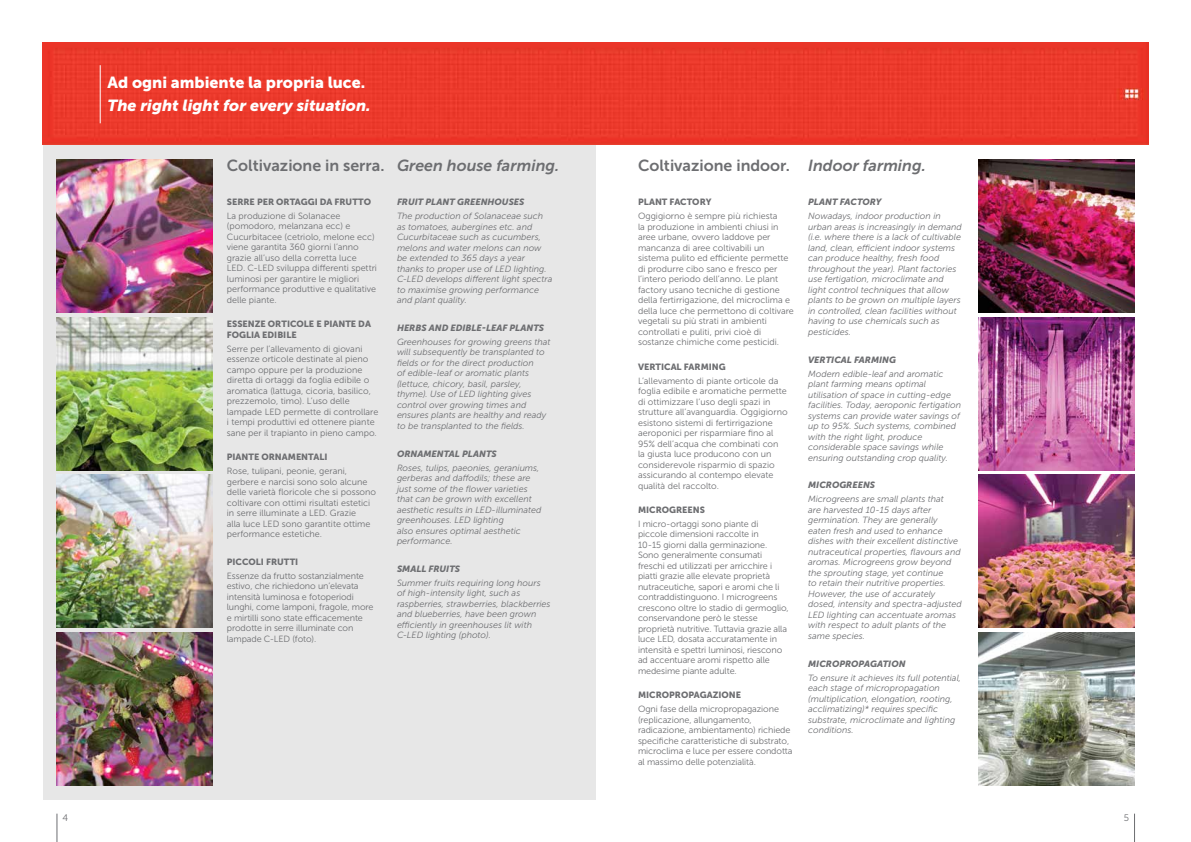
<style>
.page{position:relative;width:1191px;height:842px;background:#fff}
.page>*{position:absolute;margin:0;border:0;box-sizing:border-box;transform-origin:0 0}
.t1{font:16px "Museo Sans 700";color:#6d6e71}
.t2{font:italic 16px "Museo Sans 900";color:#fff}
.t3{font:16px "Museo Sans 900";color:#fff}
.t4{font:9.5px "Museo Sans 300";color:#6d6e71}
.t5{font:9px/10.5px "Museo Sans 300";color:#6d6e71}
.t6{font:italic 9px/10.5px "Museo Sans 300";color:#6d6e71}
.t7{font:9px/10.5px "Museo Sans 900";color:#6d6e71}
.t8{font:italic 9px "Museo Sans 900";color:#6d6e71}
.s1{font-style:italic}
</style>
<div class="page">
<div style="left:43px;top:142px;width:552px;height:657px;background:#e7e7e7"></div>
<img style="left:57px;top:159px;width:156px;height:154px">
<img style="left:978px;top:159px;width:156px;height:154px">
<img style="left:978px;top:317px;width:156px;height:153px">
<img style="left:978px;top:475px;width:156px;height:153px">
<img style="left:57px;top:317px;width:156px;height:153px">
<img style="left:57px;top:475px;width:156px;height:153px">
<img style="left:57px;top:632px;width:156px;height:153px">
<img style="left:978px;top:632px;width:156px;height:153px">
<div style="left:43px;top:43px;width:1105px;height:102px;background:#eb392b"></div>
<hr style="left:100px;top:65px;width:1px;height:58px;background:#fff">
<svg style="left:57px;top:814px;width:1px;height:28px"></svg>
<svg style="left:1134px;top:814px;width:1px;height:28px"></svg>
<h1 class="t3" style="left:108px;top:73px;width:259px">Ad ogni ambiente la propria luce.</h1>
<h1 class="t2" style="left:108px;top:96px;width:265px">The right light for every situation.</h1>
<h1 class="t1" style="left:227px;top:157px;width:334px">Coltivazione in serra. <span class="s1">Green house farming.</span></h1>
<h1 class="t1" style="left:638px;top:157px;width:289px">Coltivazione indoor. <span class="s1">Indoor farming.</span></h1>
<p class="t7" style="left:227px;top:196px;width:146px">SERRE PER ORTAGGI DA FRUTTO</p>
<p class="t5" style="left:227px;top:211px;width:152px">La produzione di Solanacee (pomodoro, melanzana ecc) e<br>Cucurbitacee (cetriolo, melone ecc) viene garantita 360 giorni l’anno grazie all’uso della corretta luce<br>LED. C-LED sviluppa differenti spettri luminosi per garantire le migliori performance produttive e qualitative delle piante.</p>
<p class="t7" style="left:227px;top:319px;width:146px">ESSENZE ORTICOLE E PIANTE DA<br>FOGLIA EDIBILE</p>
<p class="t5" style="left:227px;top:343px;width:153px">Serre per l’allevamento di giovani essenze orticole destinate al pieno campo oppure per la produzione diretta di ortaggi da foglia edibile o aromatica (lattuga, cicoria, basilico, prezzemolo, timo). L’uso delle lampade LED permette di controllare i tempi produttivi ed ottenere piante sane per il trapianto in pieno campo.</p>
<p class="t7" style="left:227px;top:452px;width:102px">PIANTE ORNAMENTALI</p>
<p class="t5" style="left:227px;top:466px;width:151px">Rose, tulipani, peonie, gerani, gerbere e narcisi sono solo alcune delle varietà floricole che si possono coltivare con ottimi risultati estetici in serre illuminate a LED. Grazie<br>alla luce LED sono garantite ottime performance estetiche.</p>
<p class="t7" style="left:227px;top:556px;width:73px">PICCOLI FRUTTI</p>
<p class="t5" style="left:227px;top:570px;width:148px">Essenze da frutto sostanzialmente estivo, che richiedono un’elevata intensità luminosa e fotoperiodi lunghi, come lamponi, fragole, more e mirtilli sono state efficacemente prodotte in serre illuminate con lampade C-LED (foto).</p>
<p class="t8" style="left:397px;top:197px;width:129px">FRUIT PLANT GREENHOUSES</p>
<p class="t6" style="left:397px;top:211px;width:157px">The production of Solanaceae such as tomatoes, aubergines etc. and<br>Cucurbitaceae such as cucumbers, melons and water melons can now be extended to 365 days a year thanks to proper use of LED lighting.<br>C-LED develops different light spectra to maximise growing performance and plant quality.</p>
<p class="t8" style="left:397px;top:323px;width:149px">HERBS AND EDIBLE-LEAF PLANTS</p>
<p class="t6" style="left:397px;top:337px;width:155px">Greenhouses for growing greens that will subsequently be transplanted to fields or for the direct production<br>of edible-leaf or aromatic plants (lettuce, chicory, basil, parsley, thyme). Use of LED lighting gives control over growing times and ensures plants are healthy and ready to be transplanted to the fields.</p>
<p class="t8" style="left:397px;top:448px;width:101px">ORNAMENTAL PLANTS</p>
<p class="t6" style="left:397px;top:462px;width:146px">Roses, tulips, paeonies, geraniums, gerberas and daffodils; these are just some of the flower varieties that can be grown with excellent aesthetic results in LED-illuminated greenhouses. LED lighting<br>also ensures optimal aesthetic performance.</p>
<p class="t8" style="left:397px;top:564px;width:65px">SMALL FRUITS</p>
<p class="t6" style="left:397px;top:578px;width:155px">Summer fruits requiring long hours of high-intensity light, such as raspberries, strawberries, blackberries and blueberries, have been grown efficiently in greenhouses lit with C-LED lighting (photo).</p>
<p class="t7" style="left:638px;top:197px;width:75px">PLANT FACTORY</p>
<p class="t5" style="left:638px;top:211px;width:157px">Oggigiorno è sempre più richiesta<br>la produzione in ambienti chiusi in aree urbane, ovvero laddove per mancanza di aree coltivabili un sistema pulito ed efficiente permette di produrre cibo sano e fresco per l’intero periodo dell’anno. Le plant factory usano tecniche di gestione della fertirrigazione, del microclima e della luce che permettono di coltivare vegetali su più strati in ambienti controllati e puliti, privi cioè di sostanze chimiche come pesticidi.</p>
<p class="t7" style="left:638px;top:361px;width:89px">VERTICAL FARMING</p>
<p class="t5" style="left:638px;top:375px;width:151px">L’allevamento di piante orticole da foglia edibile e aromatiche permette di ottimizzare l’uso degli spazi in strutture all’avanguardia. Oggigiorno esistono sistemi di fertirrigazione aeroponici per risparmiare fino al 95% dell’acqua che combinati con la giusta luce producono con un considerevole risparmio di spazio assicurando al contempo elevate qualità del raccolto.</p>
<p class="t7" style="left:638px;top:505px;width:68px">MICROGREENS</p>
<p class="t5" style="left:638px;top:519px;width:152px">I micro-ortaggi sono piante di piccole dimensioni raccolte in<br>10-15 giorni dalla germinazione.<br>Sono generalmente consumati freschi ed utilizzati per arricchire i piatti grazie alle elevate proprietà nutraceutiche, sapori e aromi che li contraddistinguono. I microgreens crescono oltre lo stadio di germoglio, conservandone però le stesse proprietà nutritive. Tuttavia grazie alla luce LED, dosata accuratamente in intensità e spettri luminosi, riescono ad accentuare aromi rispetto alle medesime piante adulte.</p>
<p class="t7" style="left:638px;top:690px;width:105px">MICROPROPAGAZIONE</p>
<p class="t5" style="left:638px;top:704px;width:156px">Ogni fase della micropropagazione (replicazione, allungamento, radicazione, ambientamento) richiede specifiche caratteristiche di substrato, microclima e luce per essere condotta al massimo delle potenzialità.</p>
<p class="t8" style="left:808px;top:197px;width:75px">PLANT FACTORY</p>
<p class="t6" style="left:808px;top:211px;width:155px">Nowadays, indoor production in urban areas is increasingly in demand (i.e. where there is a lack of cultivable land, clean, efficient indoor systems can produce healthy, fresh food throughout the year). Plant factories use fertigation, microclimate and light control techniques that allow plants to be grown on multiple layers in controlled, clean facilities without having to use chemicals such as pesticides.</p>
<p class="t8" style="left:808px;top:354px;width:89px">VERTICAL FARMING</p>
<p class="t6" style="left:808px;top:368px;width:154px">Modern edible-leaf and aromatic plant farming means optimal utilisation of space in cutting-edge facilities. Today, aeroponic fertigation systems can provide water savings of up to 95%. Such systems, combined with the right light, produce considerable space savings while ensuring outstanding crop quality.</p>
<p class="t8" style="left:808px;top:480px;width:68px">MICROGREENS</p>
<p class="t6" style="left:808px;top:494px;width:155px">Microgreens are small plants that<br>are harvested 10-15 days after germination. They are generally eaten fresh and used to enhance dishes with their excellent distinctive nutraceutical properties, flavours and aromas. Microgreens grow beyond the sprouting stage, yet continue<br>to retain their nutritive properties.<br>However, the use of accurately dosed, intensity and spectra-adjusted LED lighting can accentuate aromas with respect to adult plants of the same species.</p>
<p class="t8" style="left:808px;top:658px;width:99px">MICROPROPAGATION</p>
<p class="t6" style="left:808px;top:672px;width:154px">To ensure it achieves its full potential, each stage of micropropagation (multiplication, elongation, rooting, acclimatizing)* requires specific substrate, microclimate and lighting conditions.</p>
<p class="t4" style="left:62px;top:812px;width:7px">4</p>
<p class="t4" style="left:1123px;top:812px;width:7px">5</p>
</div>
